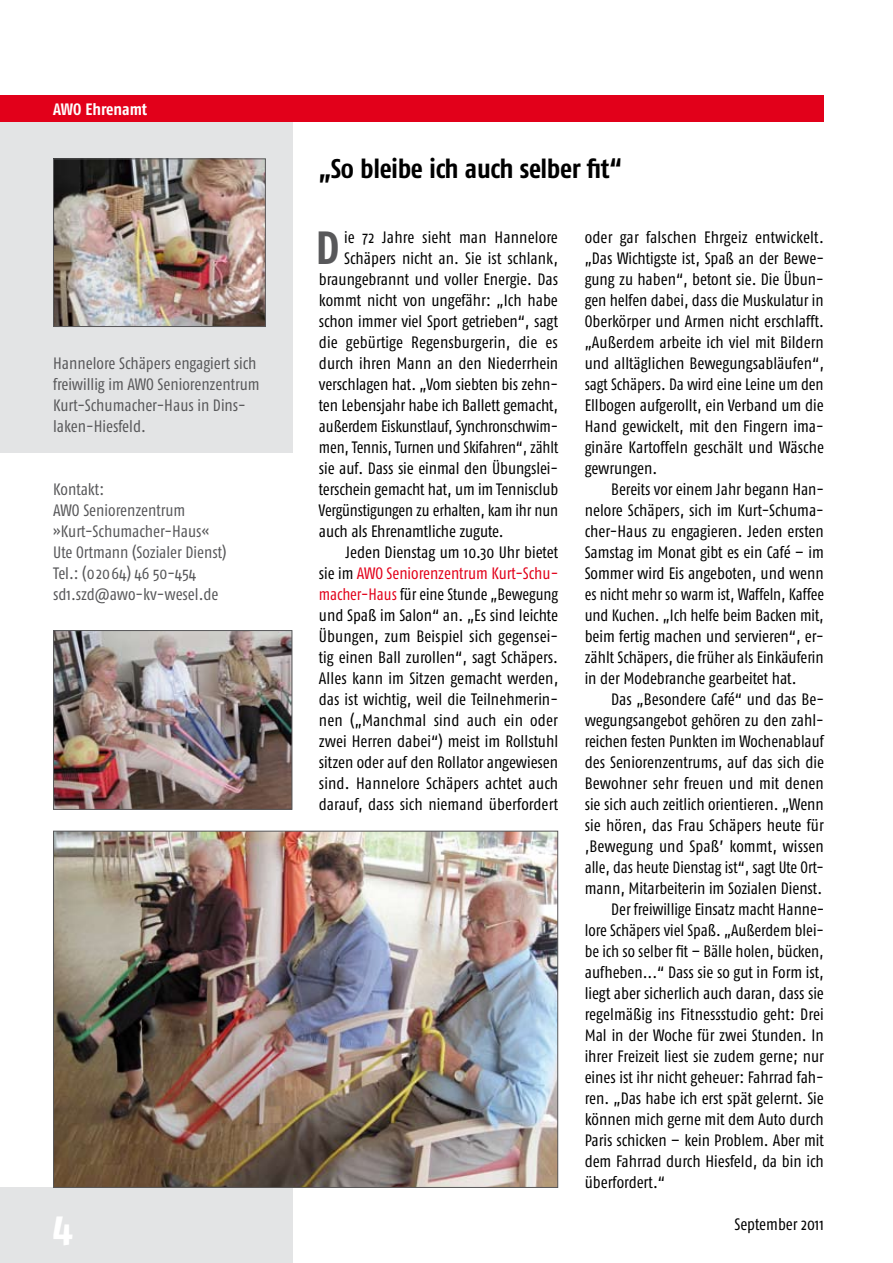
<style>
.page{position:relative;width:893px;height:1263px;background:#fff}
.page>*{position:absolute;margin:0;border:0;box-sizing:border-box;transform-origin:0 0}
.t1{font:700 46.5px "Fago Co";color:#58585a}
.t2{font:700 42px "Fago Co";color:#fff}
.t3{font:700 27px "Fago Co";letter-spacing:-.015em;color:#000}
.t4{font:16.5px/21px "Fago Co";color:#000;text-align:justify}
.t5{font:16.5px/21px "Fago Co";color:#58585a}
.t6{font:16.5px "Fago Co";color:#000;scale:.96 1}
.t7{font:16.5px "Fago Co";color:#e2001a}
.t8{font:700 16.5px "Fago Co";letter-spacing:-.005em;color:#fff}
.s1{color:#000}
.s2{color:#e2001a}
</style>
<div class="page">
<div style="left:0;top:1188px;width:292px;height:75px;background:#e3e4e5"></div>
<div style="left:0;top:96px;width:292px;height:357px;background:#e3e4e5"></div>
<div style="left:0;top:96px;width:824px;height:26px;background:#e2001a"></div>
<img style="left:55px;top:160px;width:209px;height:165px">
<div style="left:53px;top:158px;width:213px;height:169px;border:1px solid #58585a"></div>
<img style="left:55px;top:833px;width:501px;height:353px">
<img style="left:55px;top:632px;width:235px;height:176px">
<div style="left:53px;top:630px;width:239px;height:180px;border:1px solid #58585a"></div>
<p class="t8" style="left:53px;top:99px;width:96px">AWO Ehrenamt</p>
<p class="t5" style="left:53px;top:352px;width:208px">Hannelore Schäpers engagiert sich freiwillig im AWO Seniorenzentrum<br>Kurt-Schumacher-Haus in Dins&shy;laken-Hiesfeld.</p>
<p class="t5" style="left:53px;top:478px;width:175px">Kontakt:<br>AWO Seniorenzentrum »Kurt-Schumacher-Haus«<br>Ute Ortmann (Sozialer Dienst)<br>Tel.: (02064) 46 50-454 sd1.szd@awo-kv-wesel.de</p>
<h3 class="t3" style="left:319px;top:153px;width:304px">„So bleibe ich auch selber fit“</h3>
<h1 class="t1" style="left:316px;top:220px;width:25px">D</h1>
<p class="t4" style="left:344px;top:226px;width:215px">ie 72 Jahre sieht man Hannelore</p>
<p class="t4" style="left:344px;top:247px;width:215px">Schäpers nicht an. Sie ist schlank,</p>
<p class="t4" style="left:319px;top:268px;width:241px">braungebrannt und voller Energie. Das</p>
<p class="t4" style="left:319px;top:289px;width:240px">kommt nicht von ungefähr: „Ich habe</p>
<p class="t4" style="left:319px;top:310px;width:241px">schon immer viel Sport getrieben“, sagt</p>
<p class="t4" style="left:319px;top:331px;width:240px">die gebürtige Regensburgerin, die es</p>
<p class="t4" style="left:319px;top:352px;width:241px">durch ihren Mann an den Niederrhein</p>
<p class="t4" style="left:319px;top:373px;width:241px">verschlagen hat. „Vom siebten bis zehn-</p>
<p class="t4" style="left:319px;top:394px;width:241px">ten Lebensjahr habe ich Ballett gemacht,</p>
<p class="t4" style="left:319px;top:415px;width:241px">außerdem Eiskunstlauf, Synchronschwim-</p>
<p class="t6" style="left:319px;top:438px;width:251px">men, Tennis, Turnen und Skifahren“, zählt</p>
<p class="t4" style="left:319px;top:457px;width:241px">sie auf. Dass sie einmal den Übungslei-</p>
<p class="t4" style="left:319px;top:478px;width:241px">terschein gemacht hat, um im Tennisclub</p>
<p class="t6" style="left:319px;top:501px;width:251px">Vergünstigungen zu erhalten, kam ihr nun</p>
<p class="t4" style="left:319px;top:520px;width:186px">auch als Ehrenamtliche zugute.</p>
<p class="t4" style="left:345px;top:541px;width:214px">Jeden Dienstag um 10.30 Uhr bietet</p>
<p class="t7" style="left:319px;top:564px;width:241px"><span class="s1">sie im</span> AWO Seniorenzentrum Kurt-Schu-</p>
<p class="t6" style="left:319px;top:585px;width:251px"><span class="s2">macher-Haus</span> für eine Stunde „Bewegung</p>
<p class="t4" style="left:319px;top:604px;width:241px">und Spaß im Salon“ an. „Es sind leichte</p>
<p class="t4" style="left:319px;top:625px;width:241px">Übungen, zum Beispiel sich gegensei-</p>
<p class="t4" style="left:319px;top:646px;width:241px">tig einen Ball zurollen“, sagt Schäpers.</p>
<p class="t4" style="left:319px;top:667px;width:241px">Alles kann im Sitzen gemacht werden,</p>
<p class="t4" style="left:319px;top:688px;width:241px">das ist wichtig, weil die Teilnehmerin-</p>
<p class="t4" style="left:319px;top:709px;width:241px">nen („Manchmal sind auch ein oder</p>
<p class="t4" style="left:319px;top:730px;width:241px">zwei Herren dabei“) meist im Rollstuhl</p>
<p class="t4" style="left:319px;top:751px;width:241px">sitzen oder auf den Rollator angewiesen</p>
<p class="t4" style="left:319px;top:772px;width:241px">sind. Hannelore Schäpers achtet auch</p>
<p class="t4" style="left:319px;top:793px;width:241px">darauf, dass sich niemand überfordert</p>
<p class="t4" style="left:585px;top:226px;width:241px">oder gar falschen Ehrgeiz entwickelt. „Das Wichtigste ist, Spaß an der Bewe&shy;gung zu haben“, betont sie. Die Übun&shy;gen helfen dabei, dass die Muskulatur in Oberkörper und Armen nicht erschlafft. „Außerdem arbeite ich viel mit Bildern und alltäglichen Bewegungsabläufen“, sagt Schäpers. Da wird eine Leine um den Ellbogen aufgerollt, ein Verband um die Hand gewickelt, mit den Fingern ima&shy;ginäre Kartoffeln geschält und Wäsche gewrungen.</p>
<p class="t4" style="left:585px;top:478px;width:241px;text-indent:27px">Bereits vor einem Jahr begann Han&shy;nelore Schäpers, sich im Kurt-Schuma&shy;cher-Haus zu engagieren. Jeden ersten Samstag im Monat gibt es ein Café – im Sommer wird Eis angeboten, und wenn es nicht mehr so warm ist, Waffeln, Kaffee und Kuchen. „Ich helfe beim Backen mit, beim fertig machen und servieren“, er&shy;zählt Schäpers, die früher als Einkäuferin in der Modebranche gearbeitet hat.</p>
<p class="t4" style="left:611px;top:688px;width:214px">Das „Besondere Café“ und das Be-</p>
<p class="t4" style="left:585px;top:709px;width:241px">wegungsangebot gehören zu den zahl-</p>
<p class="t4" style="left:585px;top:730px;width:241px">reichen festen Punkten im Wochenablauf</p>
<p class="t4" style="left:585px;top:751px;width:241px">des Seniorenzentrums, auf das sich die</p>
<p class="t4" style="left:585px;top:772px;width:241px">Bewohner sehr freuen und mit denen</p>
<p class="t4" style="left:585px;top:793px;width:241px">sie sich auch zeitlich orientieren. „Wenn</p>
<p class="t4" style="left:585px;top:814px;width:241px">sie hören, das Frau Schäpers heute für</p>
<p class="t4" style="left:585px;top:835px;width:241px">,Bewegung und Spaß’ kommt, wissen</p>
<p class="t4" style="left:585px;top:856px;width:241px">alle, das heute Dienstag ist“, sagt Ute Ort-</p>
<p class="t4" style="left:585px;top:877px;width:239px">mann, Mitarbeiterin im Sozialen Dienst.</p>
<p class="t4" style="left:611px;top:898px;width:215px">Der freiwillige Einsatz macht Hanne-</p>
<p class="t4" style="left:585px;top:919px;width:241px">lore Schäpers viel Spaß. „Außerdem blei-</p>
<p class="t4" style="left:585px;top:940px;width:240px">be ich so selber fit – Bälle holen, bücken,</p>
<p class="t4" style="left:585px;top:961px;width:241px">aufheben...“ Dass sie so gut in Form ist,</p>
<p class="t4" style="left:585px;top:982px;width:241px">liegt aber sicherlich auch daran, dass sie</p>
<p class="t4" style="left:585px;top:1003px;width:241px">regelmäßig ins Fitnessstudio geht: Drei</p>
<p class="t4" style="left:585px;top:1024px;width:241px">Mal in der Woche für zwei Stunden. In</p>
<p class="t4" style="left:585px;top:1045px;width:241px">ihrer Freizeit liest sie zudem gerne; nur</p>
<p class="t4" style="left:585px;top:1066px;width:241px">eines ist ihr nicht geheuer: Fahrrad fah-</p>
<p class="t4" style="left:585px;top:1087px;width:241px">ren. „Das habe ich erst spät gelernt. Sie</p>
<p class="t4" style="left:585px;top:1108px;width:241px">können mich gerne mit dem Auto durch</p>
<p class="t4" style="left:585px;top:1129px;width:241px">Paris schicken – kein Problem. Aber mit</p>
<p class="t4" style="left:585px;top:1150px;width:241px">dem Fahrrad durch Hiesfeld, da bin ich</p>
<p class="t4" style="left:585px;top:1171px;width:82px">überfordert.“</p>
<h2 class="t2" style="left:53px;top:1201px;width:21px">4</h2>
<p class="t4" style="left:734px;top:1213px;width:91px">September 2011</p>
</div>
